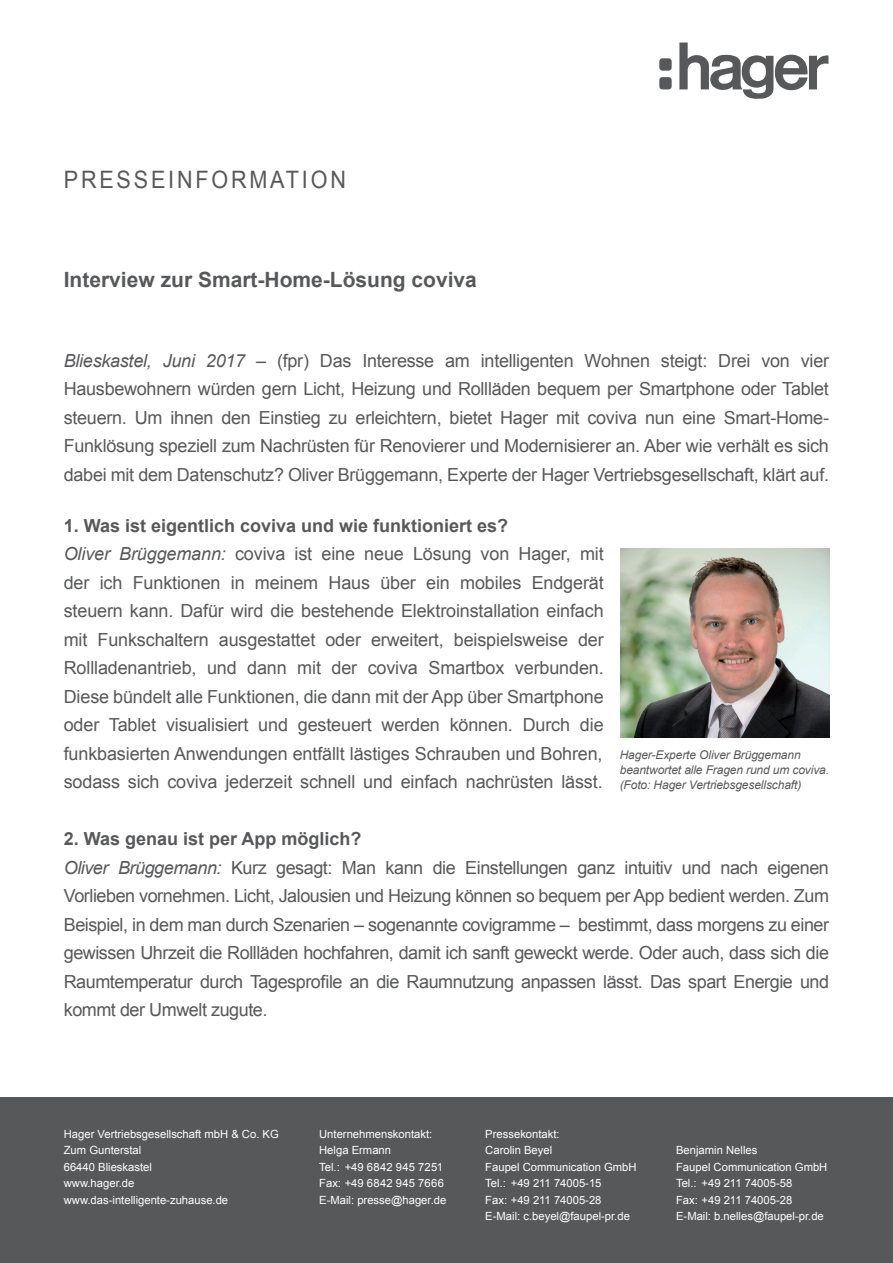
<style>
.page{position:relative;width:893px;height:1263px;background:#fff}
.page>*{position:absolute;margin:0;border:0;box-sizing:border-box;transform-origin:0 0}
.t1{font:24px "Arial";letter-spacing:.13em;color:#57585a;scale:.9 1}
.t2{font:700 21px "Arial";color:#57585a}
.t3{font:18px/28.5px "Arial";letter-spacing:-.01em;color:#57585a}
.t4{font:italic 12px/15px "Arial";letter-spacing:-.01em;color:#57585a}
.t5{font:11.25px/16.5px "Arial";color:#fff}
.s1{font-style:italic}
.s2{font-weight:700}
</style>
<div class="page">
<svg style="left:679px;top:43px;width:149px;height:56px"></svg>
<div style="left:659px;top:58px;width:13px;height:13px;background:#57585a;border-radius:3px"></div>
<div style="left:659px;top:77px;width:13px;height:12px;background:#57585a;border-radius:3px"></div>
<div style="left:0;top:1097px;width:893px;height:166px;background:#57585a"></div>
<img style="left:621px;top:549px;width:208px;height:189px">
<h1 class="t1" style="left:64px;top:163px;width:315px">PRESSEINFORMATION</h1>
<p class="t2" style="left:64px;top:266px;width:415px">Interview zur Smart-Home-Lösung coviva</p>
<p class="t3" style="left:64px;top:347px;width:767px;text-align:justify"><span class="s1">Blieskastel, Juni 2017 –</span> (fpr) Das Interesse am intelligenten Wohnen steigt: Drei von vier Hausbewohnern würden gern Licht, Heizung und Rollläden bequem per Smartphone oder Tablet steuern. Um ihnen den Einstieg zu erleichtern, bietet Hager mit coviva nun eine Smart-Home-Funklösung speziell zum Nachrüsten für Renovierer und Modernisierer an. Aber wie verhält es sich dabei mit dem Datenschutz? Oliver Brüggemann, Experte der Hager Vertriebsgesellschaft, klärt auf.</p>
<p class="t3" style="left:64px;top:512px;width:541px"><span class="s2">1. Was ist eigentlich coviva und wie funktioniert es?<br></span><span class="s1">Oliver Brüggemann:</span> coviva ist eine neue Lösung von Hager, mit der ich Funktionen in meinem Haus über ein mobiles Endgerät steuern kann. Dafür wird die bestehende Elektroinstallation einfach mit Funkschaltern ausgestattet oder erweitert, beispielsweise der Rollladenantrieb, und dann mit der coviva Smartbox verbunden.<br>Diese bündelt alle Funktionen, die dann mit der App über Smartphone oder Tablet visualisiert und gesteuert werden können. Durch die funkbasierten Anwendungen entfällt lästiges Schrauben und Bohren, sodass sich coviva jederzeit schnell und einfach nachrüsten lässt.</p>
<p class="t4" style="left:620px;top:748px;width:211px">Hager-Experte Oliver Brüggemann beantwortet alle Fragen rund um coviva. (Foto: Hager Vertriebsgesellschaft)</p>
<p class="t3" style="left:64px;top:825px;width:767px"><span class="s2">2. Was genau ist per App möglich?<br></span><span class="s1">Oliver Brüggemann:</span> Kurz gesagt: Man kann die Einstellungen ganz intuitiv und nach eigenen Vorlieben vornehmen. Licht, Jalousien und Heizung können so bequem per App bedient werden. Zum Beispiel, in dem man durch Szenarien – sogenannte covigramme – bestimmt, dass morgens zu einer gewissen Uhrzeit die Rollläden hochfahren, damit ich sanft geweckt werde. Oder auch, dass sich die Raumtemperatur durch Tagesprofile an die Raumnutzung anpassen lässt. Das spart Energie und kommt der Umwelt zugute.</p>
<p class="t5" style="left:64px;top:1126px;width:217px">Hager Vertriebsgesellschaft mbH &amp; Co. KG<br>Zum Gunterstal<br>66440 Blieskastel<br>www.hager.de www.das-intelligente-zuhause.de</p>
<p class="t5" style="left:319px;top:1126px;width:129px">Unternehmenskontakt:<br>Helga Ermann<br>Tel.: +49 6842 945 7251<br>Fax: +49 6842 945 7666<br>E-Mail: presse@hager.de</p>
<p class="t5" style="left:485px;top:1126px;width:153px">Pressekontakt:<br>Carolin Beyel<br>Faupel Communication GmbH<br>Tel.: +49 211 74005-15<br>Fax: +49 211 74005-28<br>E-Mail: c.beyel@faupel-pr.de</p>
<p class="t5" style="left:676px;top:1142px;width:153px">Benjamin Nelles<br>Faupel Communication GmbH<br>Tel.: +49 211 74005-58<br>Fax: +49 211 74005-28<br>E-Mail: b.nelles@faupel-pr.de</p>
</div>
